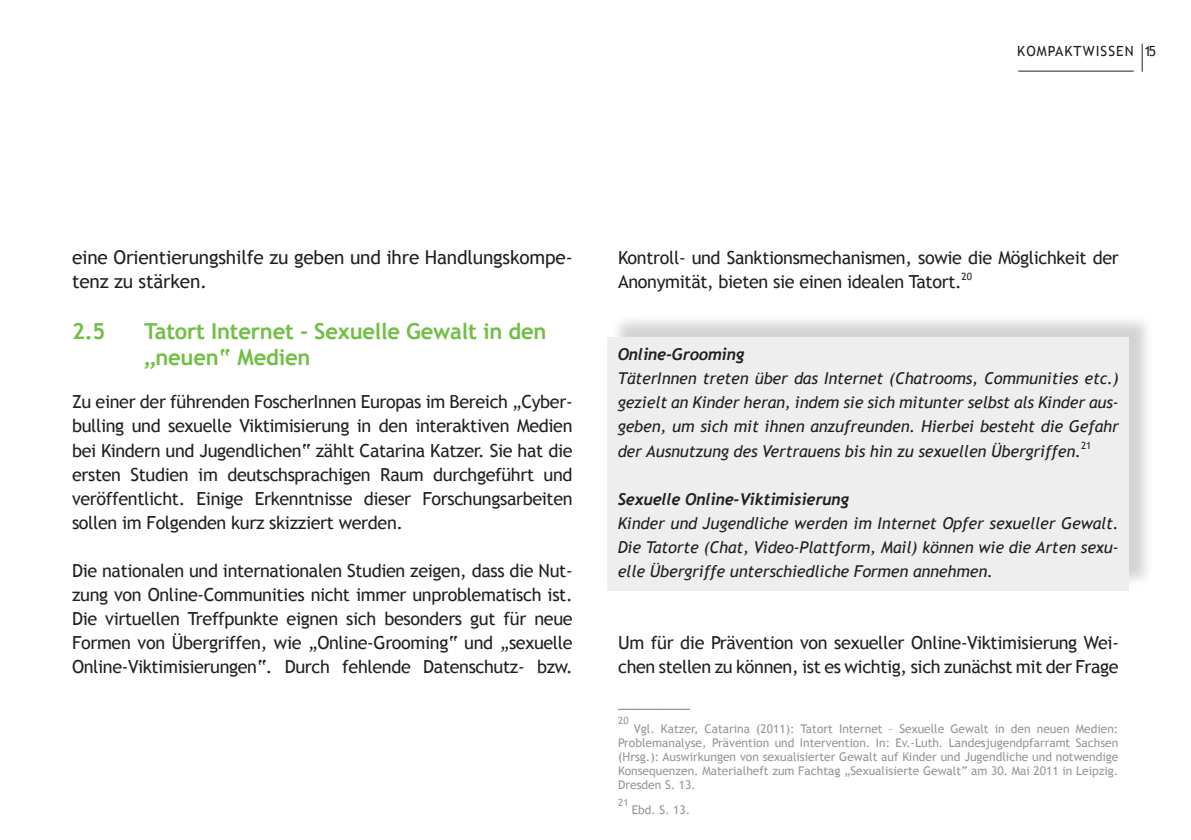
<style>
.page{position:relative;width:1191px;height:840px;background:#fff}
.page>*{position:absolute;margin:0;border:0;box-sizing:border-box;transform-origin:0 0}
.t1{font:24px "Minion Pro";color:#939598}
.Überschrift3{font:700 22px/26.4px "Trebuchet MS";letter-spacing:-.01em;color:#71bf44}
.Text{font:19px/24px "Trebuchet MS";letter-spacing:-.01em;color:#231f20}
.Text-2{font:18px/24px "Trebuchet MS";letter-spacing:-.02em;color:#231f20;text-align:justify}
.Text-3{font:italic 16.2px/24px "Trebuchet MS";letter-spacing:-.01em;color:#231f20;text-align:justify}
.Text-4{font:italic 700 16.2px "Trebuchet";letter-spacing:-.01em;color:#231f20}
.t2{font:14px "Trebuchet MS";letter-spacing:.075em;color:#231f20}
.Fußnoten{font:12px/14px "Trebuchet MS";color:#939598;text-align:justify}
.Fußnoten-2{font:10px "Trebuchet MS";color:#939598}
.Text-5{font:10px "Trebuchet MS";color:#231f20}
</style>
<div class="page">
<hr style="left:1018px;top:71px;width:115px;height:1px;background:#231f20">
<svg style="left:1141px;top:44px;width:1px;height:28px"></svg>
<div style="left:610px;top:312px;width:544px;height:275px;background:#231f20;opacity:.2"></div>
<div style="left:607px;top:337px;width:522px;height:253px;background:#eeeeef"></div>
<p class="t2" style="left:1017px;top:43px;width:140px">KOMPAKTWISSEN 15</p>
<p class="Text" style="left:72px;top:246px;width:502px">eine Orientierungshilfe zu geben und ihre Handlungskompe&shy;tenz zu stärken.</p>
<p class="Überschrift3" style="left:72px;top:317px;width:35px">2.5</p>
<p class="Überschrift3" style="left:144px;top:317px;width:404px">Tatort Internet - Sexuelle Gewalt in den „neuen“ Medien</p>
<p class="Text-2" style="left:72px;top:390px;width:502px">Zu einer der führenden FoscherInnen Europas im Bereich „Cyber&shy;bulling und sexuelle Viktimisierung in den interaktiven Medien bei Kindern und Jugendlichen“ zählt Catarina Katzer. Sie hat die ersten Studien im deutschsprachigen Raum durchgeführt und veröffentlicht. Einige Erkenntnisse dieser Forschungsarbeiten sollen im Folgenden kurz skizziert werden.</p>
<p class="Text-2" style="left:72px;top:558px;width:502px">Die nationalen und internationalen Studien zeigen, dass die Nut&shy;zung von Online-Communities nicht immer unproblematisch ist.<br>Die virtuellen Treffpunkte eignen sich besonders gut für neue Formen von Übergriffen, wie „Online-Grooming“ und „sexuelle Online-Viktimisierungen“. Durch fehlende Datenschutz- bzw.</p>
<p class="Text-2" style="left:618px;top:246px;width:502px">Kontroll- und Sanktionsmechanismen, sowie die Möglichkeit der<br>Anonymität, bieten sie einen idealen Tatort.<sup>20</sup></p>
<p class="Text-4" style="left:617px;top:345px;width:128px">Online-Grooming</p>
<p class="Text-3" style="left:617px;top:366px;width:503px">TäterInnen treten über das Internet (Chatrooms, Communities etc.) gezielt an Kinder heran, indem sie sich mitunter selbst als Kinder aus&shy;geben, um sich mit ihnen anzufreunden. Hierbei besteht die Gefahr der Ausnutzung des Vertrauens bis hin zu sexuellen Übergriffen.</p>
<p class="Text-5" style="left:1081px;top:439px;width:12px">21</p>
<p class="Text-4" style="left:617px;top:489px;width:233px">Sexuelle Online-Viktimisierung</p>
<p class="Text-3" style="left:617px;top:510px;width:503px">Kinder und Jugendliche werden im Internet Opfer sexueller Gewalt.<br>Die Tatorte (Chat, Video-Plattform, Mail) können wie die Arten sexu&shy;elle Übergriffe unterschiedliche Formen annehmen.</p>
<p class="Text-2" style="left:618px;top:630px;width:502px">Um für die Prävention von sexueller Online-Viktimisierung Wei&shy;chen stellen zu können, ist es wichtig, sich zunächst mit der Frage</p>
<p class="t1" style="left:618px;top:683px;width:73px">______</p>
<p class="Fußnoten-2" style="left:618px;top:714px;width:12px">20</p>
<p class="Fußnoten" style="left:618px;top:721px;width:502px;text-indent:16px">Vgl. Katzer, Catarina (2011): Tatort Internet – Sexuelle Gewalt in den neuen Medien:<br>Problemanalyse, Prävention und Intervention. In: Ev.-Luth. Landesjugendpfarramt Sachsen (Hrsg.): Auswirkungen von sexualisierter Gewalt auf Kinder und Jugendliche und notwendige Konsequenzen. Materialheft zum Fachtag „Sexualisierte Gewalt“ am 30. Mai 2011 in Leipzig.<br>Dresden S. 13.</p>
<p class="Fußnoten-2" style="left:618px;top:796px;width:12px">21</p>
<p class="Fußnoten" style="left:631px;top:802px;width:60px">Ebd. S. 13.</p>
</div>
